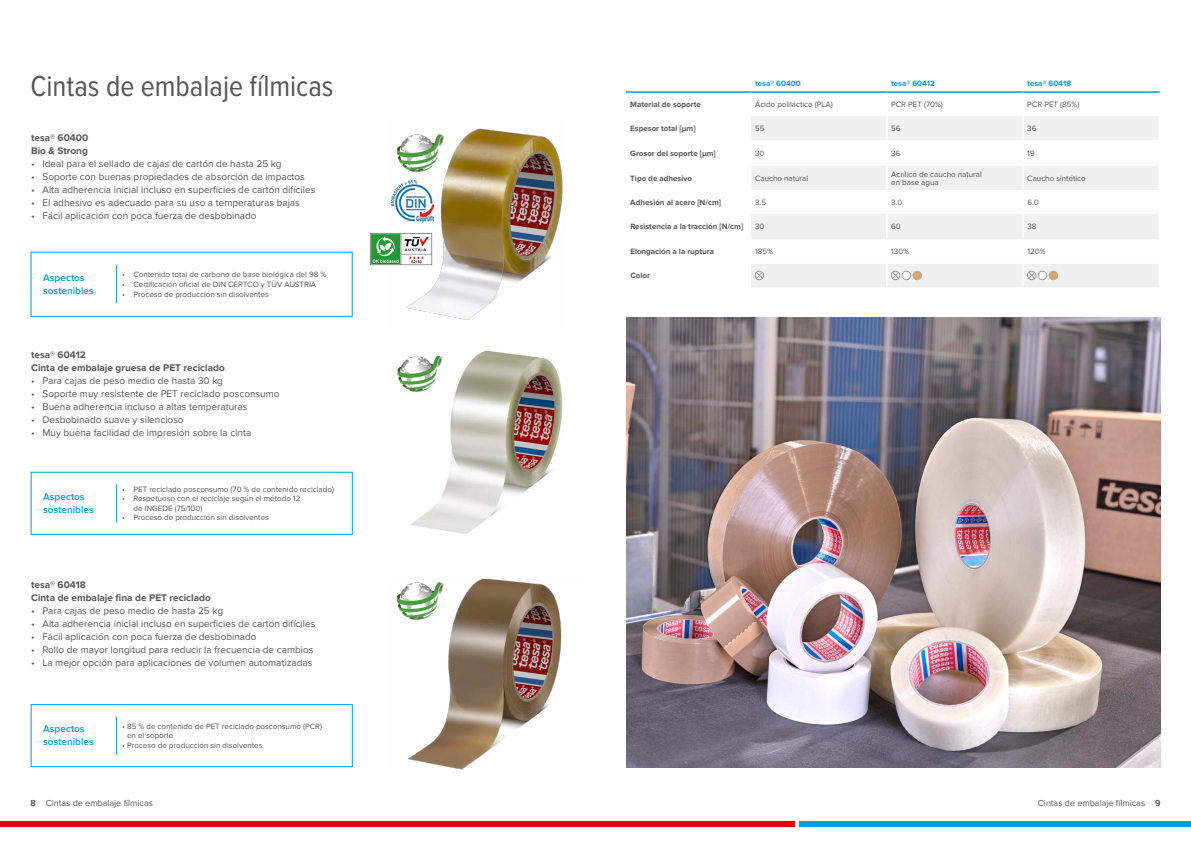
<style>
.page{position:relative;width:1191px;height:842px;background:#fff}
.page>*{position:absolute;margin:0;border:0;box-sizing:border-box;transform-origin:0 0}
.t1{font:30px "Proxima Nova Cond";color:#565655}
.t2{font:10px "Proxima Nova";color:#565655}
.t3{font:700 10px/13px "Proxima Nova";color:#565655}
.t4{font:600 10px/13px "Proxima Nova";color:#009ddf}
.t5{font:9px "Proxima Nova";color:#565655}
.t6{font:8px/9.6px "Proxima Nova";color:#565655}
.t7{font:700 8px "Proxima Nova";color:#565655}
.t8{font:700 8px "Proxima Nova";color:#009ddf}
</style>
<div class="page">
<img style="left:397px;top:350px;width:166px;height:184px">
<img style="left:396px;top:579px;width:166px;height:191px">
<img style="left:626px;top:317px;width:534px;height:450px">
<hr style="left:626px;top:91px;width:125px;height:2px;background:#009ddf">
<hr style="left:751px;top:91px;width:136px;height:2px;background:#009ddf">
<hr style="left:887px;top:91px;width:136px;height:2px;background:#009ddf">
<hr style="left:1023px;top:91px;width:136px;height:2px;background:#009ddf">
<svg style="left:750px;top:92px;width:409px;height:195px"></svg>
<div style="left:1027px;top:271px;width:9px;height:9px;border:1px solid #9c9c9d;border-radius:50%"></div>
<div style="left:1038px;top:271px;width:8px;height:9px;background:#fff;border-radius:50%"></div>
<div style="left:1038px;top:271px;width:8px;height:9px;border:1px solid #9c9c9d;border-radius:50%"></div>
<div style="left:1049px;top:271px;width:8px;height:9px;background:#d2a579;border-radius:50%"></div>
<div style="left:1049px;top:271px;width:8px;height:9px;border:1px solid #d2a579;border-radius:50%"></div>
<img style="left:391px;top:128px;width:172px;height:192px">
<img style="left:392px;top:181px;width:41px;height:42px">
<img style="left:369px;top:232px;width:64px;height:34px">
<div style="left:31px;top:252px;width:322px;height:65px;border:1px solid #009ddf"></div>
<div style="left:31px;top:472px;width:322px;height:63px;border:1px solid #009ddf"></div>
<div style="left:31px;top:704px;width:322px;height:63px;border:1px solid #009ddf"></div>
<hr style="left:116px;top:484px;width:1px;height:38px;background:#009ddf">
<hr style="left:116px;top:265px;width:1px;height:38px;background:#009ddf">
<hr style="left:116px;top:716px;width:1px;height:39px;background:#009ddf">
<div style="left:0;top:822px;width:794px;height:5px;background:#e3000b"></div>
<div style="left:799px;top:822px;width:392px;height:5px;background:#009ddf"></div>
<h1 class="t1" style="left:31px;top:64px;width:304px">Cintas de embalaje fílmicas</h1>
<p class="t3" style="left:31px;top:131px;width:59px">tesa® 60400<br>Bio &amp; Strong</p>
<p class="t2" style="left:31px;top:156px;width:252px">• Ideal para el sellado de cajas de cartón de hasta 25 kg</p>
<p class="t2" style="left:31px;top:169px;width:275px">• Soporte con buenas propiedades de absorción de impactos</p>
<p class="t2" style="left:31px;top:182px;width:286px">• Alta adherencia inicial incluso en superficies de cartón difíciles</p>
<p class="t2" style="left:31px;top:195px;width:270px">• El adhesivo es adecuado para su uso a temperaturas bajas</p>
<p class="t2" style="left:31px;top:208px;width:227px">• Fácil aplicación con poca fuerza de desbobinado</p>
<p class="t4" style="left:43px;top:271px;width:52px">Aspectos sostenibles</p>
<p class="t6" style="left:122px;top:269px;width:206px">• Contenido total de carbono de base biológica del 98 %</p>
<p class="t6" style="left:122px;top:279px;width:196px">• Certificación oficial de DIN CERTCO y TÜV AUSTRIA</p>
<p class="t6" style="left:122px;top:289px;width:148px">• Proceso de producción sin disolventes</p>
<p class="t3" style="left:31px;top:348px;width:195px">tesa® 60412<br>Cinta de embalaje gruesa de PET reciclado</p>
<p class="t2" style="left:31px;top:373px;width:193px">• Para cajas de peso medio de hasta 30 kg</p>
<p class="t2" style="left:31px;top:386px;width:250px">• Soporte muy resistente de PET reciclado posconsumo</p>
<p class="t2" style="left:31px;top:399px;width:218px">• Buena adherencia incluso a altas temperaturas</p>
<p class="t2" style="left:31px;top:412px;width:154px">• Desbobinado suave y silencioso</p>
<p class="t2" style="left:31px;top:425px;width:222px">• Muy buena facilidad de impresión sobre la cinta</p>
<p class="t4" style="left:43px;top:490px;width:52px">Aspectos sostenibles</p>
<p class="t6" style="left:122px;top:484px;width:213px">• PET reciclado posconsumo (70 % de contenido reciclado)</p>
<p class="t6" style="left:133px;top:493px;width:168px;text-indent:-11px">• Respetuoso con el reciclaje según el método 12 de INGEDE (75/100)</p>
<p class="t6" style="left:122px;top:513px;width:148px">• Proceso de producción sin disolventes</p>
<p class="t3" style="left:31px;top:578px;width:181px">tesa® 60418<br>Cinta de embalaje fina de PET reciclado</p>
<p class="t2" style="left:31px;top:603px;width:193px">• Para cajas de peso medio de hasta 25 kg</p>
<p class="t2" style="left:31px;top:616px;width:286px">• Alta adherencia inicial incluso en superficies de cartón difíciles</p>
<p class="t2" style="left:31px;top:629px;width:227px">• Fácil aplicación con poca fuerza de desbobinado</p>
<p class="t2" style="left:31px;top:642px;width:284px">• Rollo de mayor longitud para reducir la frecuencia de cambios</p>
<p class="t2" style="left:31px;top:655px;width:283px">• La mejor opción para aplicaciones de volumen automatizadas</p>
<p class="t4" style="left:43px;top:722px;width:52px">Aspectos sostenibles</p>
<p class="t6" style="left:127px;top:721px;width:196px;text-indent:-5px">• 85 % de contenido de PET reciclado posconsumo (PCR) en el soporte</p>
<p class="t6" style="left:122px;top:740px;width:142px">• Proceso de producción sin disolventes</p>
<p class="t8" style="left:755px;top:78px;width:47px">tesa® 60400</p>
<p class="t8" style="left:891px;top:78px;width:45px">tesa® 60412</p>
<p class="t8" style="left:1027px;top:78px;width:45px">tesa® 60418</p>
<p class="t7" style="left:630px;top:98px;width:72px">Material de soporte</p>
<p class="t6" style="left:755px;top:99px;width:79px">Ácido poliláctico (PLA)</p>
<p class="t6" style="left:891px;top:99px;width:53px">PCR PET (70%)</p>
<p class="t6" style="left:1027px;top:99px;width:54px">PCR PET (85%)</p>
<p class="t7" style="left:630px;top:122px;width:67px">Espesor total [µm]</p>
<p class="t6" style="left:755px;top:123px;width:11px">55</p>
<p class="t6" style="left:891px;top:123px;width:11px">56</p>
<p class="t6" style="left:1027px;top:123px;width:11px">36</p>
<p class="t7" style="left:630px;top:147px;width:87px">Grosor del soporte [µm]</p>
<p class="t6" style="left:755px;top:148px;width:11px">30</p>
<p class="t6" style="left:891px;top:148px;width:11px">36</p>
<p class="t6" style="left:1027px;top:148px;width:9px">19</p>
<p class="t7" style="left:630px;top:172px;width:63px">Tipo de adhesivo</p>
<p class="t6" style="left:755px;top:173px;width:55px">Caucho natural</p>
<p class="t6" style="left:891px;top:170px;width:92px;line-height:8px">Acrílico de caucho natural en base agua</p>
<p class="t6" style="left:1027px;top:173px;width:60px">Caucho sintético</p>
<p class="t7" style="left:630px;top:196px;width:92px">Adhesión al acero [N/cm]</p>
<p class="t6" style="left:755px;top:197px;width:13px">3.5</p>
<p class="t6" style="left:891px;top:197px;width:13px">3.0</p>
<p class="t6" style="left:1027px;top:197px;width:13px">6.0</p>
<p class="t7" style="left:630px;top:221px;width:114px">Resistencia a la tracción [N/cm]</p>
<p class="t6" style="left:755px;top:222px;width:11px">30</p>
<p class="t6" style="left:891px;top:222px;width:11px">60</p>
<p class="t6" style="left:1027px;top:222px;width:11px">38</p>
<p class="t7" style="left:630px;top:245px;width:85px">Elongación a la ruptura</p>
<p class="t6" style="left:755px;top:246px;width:19px">185%</p>
<p class="t6" style="left:891px;top:246px;width:19px">130%</p>
<p class="t6" style="left:1027px;top:246px;width:20px">120%</p>
<p class="t7" style="left:630px;top:269px;width:21px">Color</p>
<p class="t5" style="left:31px;top:796px;width:124px">8 Cintas de embalaje fílmicas</p>
<p class="t5" style="left:1038px;top:796px;width:124px">Cintas de embalaje fílmicas 9</p>
</div>
